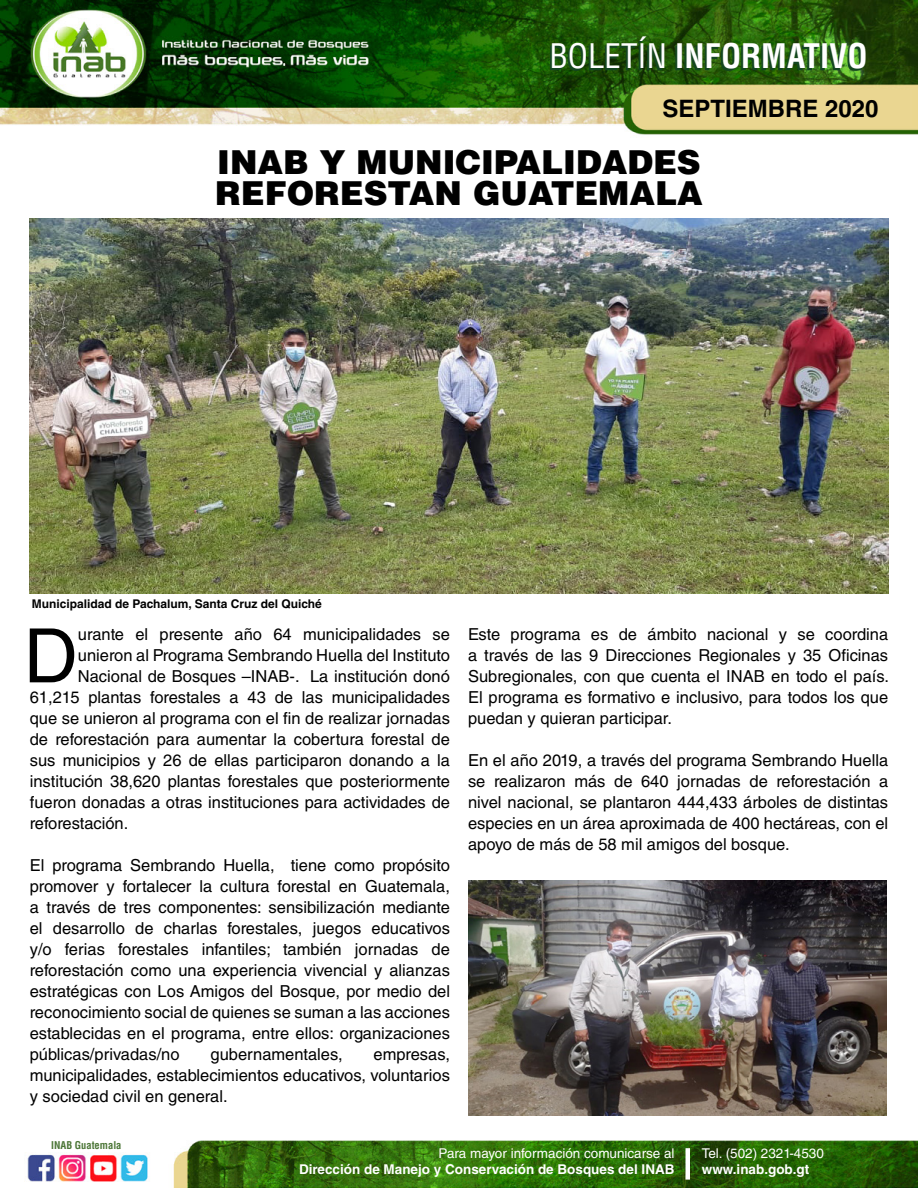
<style>
.page{position:relative;width:918px;height:1188px;background:#fff}
.page>*{position:absolute;margin:0;border:0;box-sizing:border-box;transform-origin:0 0}
.t1{font:75px "Helvetica LT Std";color:#000}
.t2{font:900 33px/31.5px "Helvetica LT Std";color:#000}
.t3{font:700 condensed 33px "Helvetica LT Std";color:#fff}
.t4{font:700 24px "Helvetica LT Std";color:#000}
.t5{font:16.5px/21px "Helvetica LT Std";color:#000;text-align:justify}
.t6{font:700 13.5px "Helvetica LT Std";color:#fff}
.t7{font:13.5px "Helvetica LT Std";color:#fff}
.t8{font:700 12px "Helvetica LT Std";color:#000}
.t9{font:700 condensed 10.5px "Helvetica LT Std";color:#4c7637}
.s1{font-weight:400}
</style>
<div class="page">
<img style="left:0;top:0;width:918px;height:1188px">
<svg style="left:550px;top:39px;width:314px;height:32px;background:#215812"></svg>
<hr style="left:686px;top:1148px;width:4px;height:32px;background:#fff">
<img style="left:30px;top:219px;width:858px;height:375px">
<img style="left:468px;top:881px;width:418px;height:235px">
<h2 class="t3" style="left:550px;top:35px;width:320px"><span class="s1">BOLETÍN</span> INFORMATIVO</h2>
<h3 class="t4" style="left:663px;top:94px;width:218px">SEPTIEMBRE 2020</h3>
<h2 class="t2" style="left:215px;top:146px;width:489px">INAB Y MUNICIPALIDADES<br>REFORESTAN GUATEMALA</h2>
<p class="t8" style="left:32px;top:597px;width:292px">Municipalidad de Pachalum, Santa Cruz del Quiché</p>
<h1 class="t1" style="left:24px;top:613px;width:56px">D</h1>
<p class="t5" style="left:78px;top:624px;width:374px">urante el presente año 64 municipalidades se</p>
<p class="t5" style="left:78px;top:645px;width:374px">unieron al Programa Sembrando Huella del Instituto</p>
<p class="t5" style="left:78px;top:666px;width:374px">Nacional de Bosques –INAB-. La institución donó</p>
<p class="t5" style="left:30px;top:687px;width:422px">61,215 plantas forestales a 43 de las municipalidades</p>
<p class="t5" style="left:30px;top:708px;width:422px">que se unieron al programa con el fin de realizar jornadas</p>
<p class="t5" style="left:30px;top:729px;width:422px">de reforestación para aumentar la cobertura forestal de</p>
<p class="t5" style="left:30px;top:750px;width:422px">sus municipios y 26 de ellas participaron donando a la</p>
<p class="t5" style="left:30px;top:771px;width:422px">institución 38,620 plantas forestales que posteriormente</p>
<p class="t5" style="left:30px;top:792px;width:422px">fueron donadas a otras instituciones para actividades de</p>
<p class="t5" style="left:30px;top:813px;width:100px">reforestación.</p>
<p class="t5" style="left:30px;top:855px;width:422px">El programa Sembrando Huella, tiene como propósito promover y fortalecer la cultura forestal en Guatemala, a través de tres componentes: sensibilización mediante el desarrollo de charlas forestales, juegos educativos y/o ferias forestales infantiles; también jornadas de reforestación como una experiencia vivencial y alianzas estratégicas con Los Amigos del Bosque, por medio del reconocimiento social de quienes se suman a las acciones establecidas en el programa, entre ellos: organizaciones públicas/privadas/no</p>
<p class="t5" style="left:211px;top:1044px;width:134px">gubernamentales,</p>
<p class="t5" style="left:30px;top:1044px;width:422px;text-indent:344px">empresas, municipalidades, establecimientos educativos, voluntarios y sociedad civil en general.</p>
<p class="t5" style="left:468px;top:624px;width:423px">Este programa es de ámbito nacional y se coordina a través de las 9 Direcciones Regionales y 35 Oficinas Subregionales, con que cuenta el INAB en todo el país.<br>El programa es formativo e inclusivo, para todos los que puedan y quieran participar.</p>
<p class="t5" style="left:468px;top:750px;width:422px">En el año 2019, a través del programa Sembrando Huella se realizaron más de 640 jornadas de reforestación a nivel nacional, se plantaron 444,433 árboles de distintas especies en un área aproximada de 400 hectáreas, con el apoyo de más de 58 mil amigos del bosque.</p>
<p class="t9" style="left:51px;top:1139px;width:72px">INAB Guatemala</p>
<p class="t7" style="left:439px;top:1145px;width:237px">Para mayor información comunicarse al</p>
<p class="t6" style="left:299px;top:1161px;width:377px">Dirección de Manejo y Conservación de Bosques del INAB</p>
<p class="t7" style="left:702px;top:1145px;width:124px">Tel. (502) 2321-4530</p>
<p class="t6" style="left:702px;top:1161px;width:109px">www.inab.gob.gt</p>
</div>
